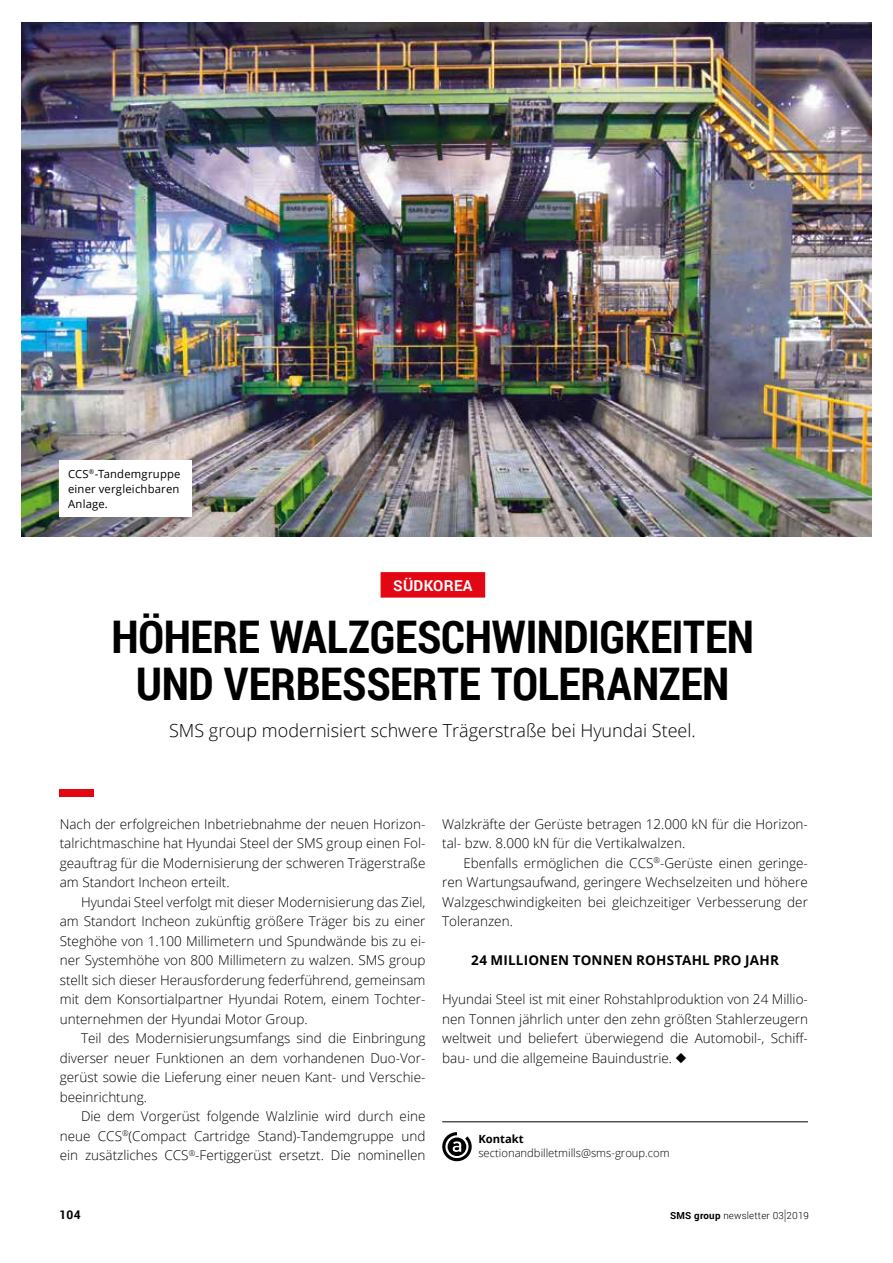
<style>
.page{position:relative;width:893px;height:1263px;background:#fff}
.page>*{position:absolute;margin:0;border:0;box-sizing:border-box;transform-origin:0 0}
.t1{font:700 45px/46.5px "Roboto Condensed";letter-spacing:-.005em;color:#000;text-align:center}
.t2{font:300 18px "Open Sans";color:#000}
.t3{font:700 15px "Roboto";letter-spacing:.02em;color:#fff}
.t4{font:300 13.5px/19.5px "Open Sans";color:#000;text-align:justify}
.t5{font:700 13.5px "Open Sans";letter-spacing:.01em;color:#000}
.t6{font:700 12px "Roboto";color:#000}
.t7{font:11.25px/15px "Open Sans";letter-spacing:.02em;color:#000;text-align:justify}
.t8{font:300 11.25px "Open Sans";color:#000}
.t9{font:700 11.25px "Open Sans";color:#000}
.t10{font:300 9.75px "Roboto";letter-spacing:.02em;color:#000}
.s1{font-weight:700}
.s2{font-size:14.7px}
</style>
<div class="page">
<div style="left:381px;top:572px;width:104px;height:26px;background:#e30613"></div>
<div style="left:60px;top:789px;width:34px;height:8px;background:#e30613"></div>
<img style="left:21px;top:22px;width:851px;height:514px">
<hr style="left:442px;top:1121px;width:366px;height:1px;background:#000">
<svg style="left:442px;top:1132px;width:30px;height:30px"></svg>
<div style="left:60px;top:460px;width:132px;height:57px;background:#fff"></div>
<p class="t7" style="left:68px;top:466px;width:114px">CCS<sup>®</sup>-Tandemgruppe einer vergleichbaren Anlage.</p>
<p class="t3" style="left:393px;top:575px;width:81px">SÜDKOREA</p>
<h1 class="t1" style="left:112px;top:612px;width:644px">HÖHERE WALZGESCHWINDIGKEITEN<br>UND VERBESSERTE TOLERANZEN</h1>
<h2 class="t2" style="left:169px;top:718px;width:528px">SMS group modernisiert schwere Trägerstraße bei Hyundai Steel.</h2>
<p class="t4" style="left:60px;top:814px;width:367px">Nach der erfolgreichen Inbetriebnahme der neuen Horizon&shy;talrichtmaschine hat Hyundai Steel der SMS group einen Fol&shy;geauftrag für die Modernisierung der schweren Trägerstraße am Standort Incheon erteilt.</p>
<p class="t4" style="left:60px;top:891px;width:367px;text-indent:21px">Hyundai Steel verfolgt mit dieser Modernisierung das Ziel, am Standort Incheon zukünftig größere Träger bis zu einer Steghöhe von 1.100 Millimetern und Spundwände bis zu ei&shy;ner Systemhöhe von 800 Millimetern zu walzen. SMS group stellt sich dieser Herausforderung federführend, gemeinsam mit dem Konsortialpartner Hyundai Rotem, einem Tochter&shy;unternehmen der Hyundai Motor Group.</p>
<p class="t4" style="left:60px;top:1028px;width:367px;text-indent:21px">Teil des Modernisierungsumfangs sind die Einbringung diverser neuer Funktionen an dem vorhandenen Duo-Vor&shy;gerüst sowie die Lieferung einer neuen Kant- und Verschie&shy;beeinrichtung.</p>
<p class="t4" style="left:60px;top:1106px;width:367px;text-indent:21px">Die dem Vorgerüst folgende Walzlinie wird durch eine neue CCS<sup>®</sup>(Compact Cartridge Stand)-Tandemgruppe und ein zusätzliches CCS<sup>®</sup>-Fertiggerüst ersetzt. Die nominellen</p>
<p class="t4" style="left:442px;top:814px;width:367px">Walzkräfte der Gerüste betragen 12.000 kN für die Horizon&shy;tal- bzw. 8.000 kN für die Vertikalwalzen.</p>
<p class="t4" style="left:442px;top:853px;width:367px;text-indent:21px">Ebenfalls ermöglichen die CCS<sup>®</sup>-Gerüste einen geringe&shy;ren Wartungsaufwand, geringere Wechselzeiten und höhere Walzgeschwindigkeiten bei gleichzeitiger Verbesserung der Toleranzen.</p>
<p class="t5" style="left:471px;top:951px;width:309px">24 MILLIONEN TONNEN ROHSTAHL PRO JAHR</p>
<p class="t4" style="left:442px;top:989px;width:367px">Hyundai Steel ist mit einer Rohstahlproduktion von 24 Millio&shy;nen Tonnen jährlich unter den zehn größten Stahlerzeugern weltweit und beliefert überwiegend die Automobil-, Schiff&shy;bau- und die allgemeine Bauindustrie. ◆</p>
<p class="t9" style="left:478px;top:1131px;width:47px">Kontakt</p>
<p class="t8" style="left:478px;top:1145px;width:193px">sectionandbilletmills@sms-group.com</p>
<p class="t6" style="left:60px;top:1206px;width:23px">104</p>
<p class="t10" style="left:670px;top:1208px;width:140px"><span class="s1">SMS group</span> newsletter 03<span class="s2">|</span>2019</p>
</div>
